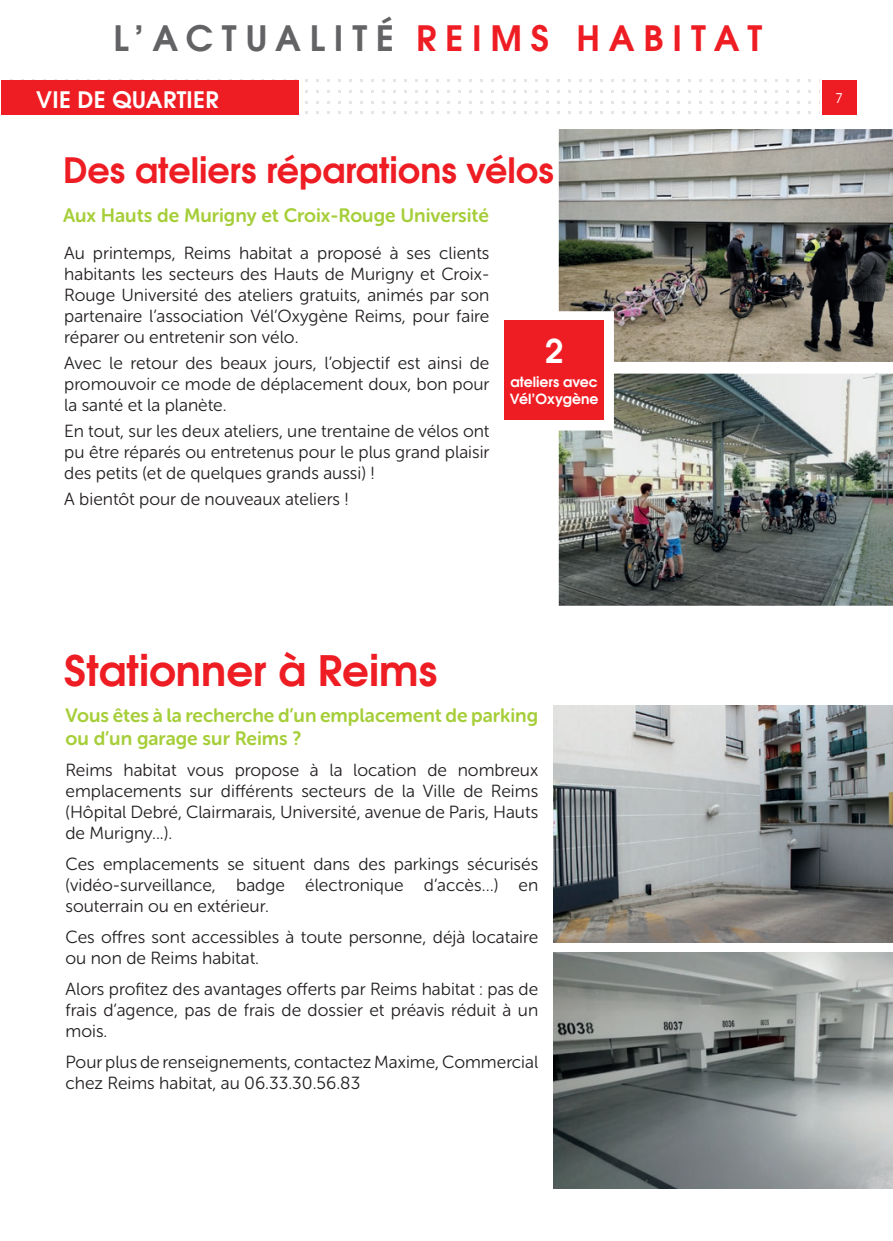
<style>
.page{position:relative;width:893px;height:1241px;background:#fff}
.page>*{position:absolute;margin:0;border:0;box-sizing:border-box;transform-origin:0 0}
.t1{font:700 42px "Te X Gyre Adventor";color:#ee1d23}
.t2{font:700 35px "Te X Gyre Adventor";color:#ee1d23}
.t3{font:700 35px "Te X Gyre Adventor";letter-spacing:.25em;color:#ee1d23}
.t4{font:700 32.73px "Te X Gyre Adventor";color:#fff}
.t5{font:700 22.75px "Te X Gyre Adventor";letter-spacing:.015em;color:#fff}
.t6{font:19.25px/23.1px "Museo Sans Rounded 700";color:#a6ce39}
.t7{font:17.5px/21px "Museo Sans Rounded 300";color:#231f20;text-align:justify}
.t8{font:700 14px/16.8px "Te X Gyre Adventor";color:#fff}
.t9{font:13.47px "Te X Gyre Adventor";color:#fff}
.s1{color:#636366}
</style>
<div class="page">
<div style="left:822px;top:80px;width:35px;height:35px;background:#ee1d23"></div>
<div style="left:1px;top:80px;width:297px;height:35px;background:#ee1d23"></div>
<img style="left:559px;top:373px;width:334px;height:232px">
<img style="left:559px;top:129px;width:334px;height:233px">
<div style="left:504px;top:320px;width:100px;height:100px;background:#ee1d23"></div>
<img style="left:553px;top:705px;width:340px;height:237px">
<img style="left:553px;top:952px;width:340px;height:236px">
<h2 class="t3" style="left:113px;top:8px;width:650px"><span class="s1">L’ACTUALITÉ</span> REIMS HABITAT</h2>
<h3 class="t5" style="left:36px;top:80px;width:184px">VIE DE QUARTIER</h3>
<p class="t9" style="left:835px;top:87px;width:9px">7</p>
<h2 class="t2" style="left:63px;top:139px;width:492px">Des ateliers réparations vélos</h2>
<p class="t6" style="left:63px;top:204px;width:428px">Aux Hauts de Murigny et Croix-Rouge Université</p>
<p class="t7" style="left:64px;top:243px;width:427px">Au printemps, Reims habitat a proposé à ses clients habitants les secteurs des Hauts de Murigny et Croix-Rouge Université des ateliers gratuits, animés par son partenaire l’association Vél’Oxygène Reims, pour faire réparer ou entretenir son vélo.</p>
<p class="t7" style="left:64px;top:353px;width:427px">Avec le retour des beaux jours, l’objectif est ainsi de promouvoir ce mode de déplacement doux, bon pour la santé et la planète.</p>
<p class="t7" style="left:64px;top:421px;width:427px">En tout, sur les deux ateliers, une trentaine de vélos ont pu être réparés ou entretenus pour le plus grand plaisir des petits (et de quelques grands aussi) !</p>
<p class="t7" style="left:64px;top:489px;width:286px">A bientôt pour de nouveaux ateliers !</p>
<h3 class="t4" style="left:545px;top:323px;width:20px">2</h3>
<p class="t8" style="left:510px;top:372px;width:90px">ateliers avec<br>Vél’Oxygène</p>
<h1 class="t1" style="left:64px;top:633px;width:374px">Stationner à Reims</h1>
<p class="t6" style="left:65px;top:703px;width:474px">Vous êtes à la recherche d’un emplacement de parking ou d’un garage sur Reims ?</p>
<p class="t7" style="left:65px;top:759px;width:474px">Reims habitat vous propose à la location de nombreux emplacements sur différents secteurs de la Ville de Reims (Hôpital Debré, Clairmarais, Université, avenue de Paris, Hauts de Murigny...).</p>
<p class="t7" style="left:65px;top:853px;width:474px">Ces emplacements se situent dans des parkings sécurisés (vidéo-surveillance, badge électronique d’accès…) en souterrain ou en extérieur.</p>
<p class="t7" style="left:65px;top:926px;width:474px">Ces offres sont accessibles à toute personne, déjà locataire ou non de Reims habitat.</p>
<p class="t7" style="left:65px;top:978px;width:474px">Alors profitez des avantages offerts par Reims habitat : pas de frais d’agence, pas de frais de dossier et préavis réduit à un mois.</p>
<p class="t7" style="left:65px;top:1050px;width:474px">Pour plus de renseignements, contactez Maxime, Commercial chez Reims habitat, au 06.33.30.56.83</p>
</div>
